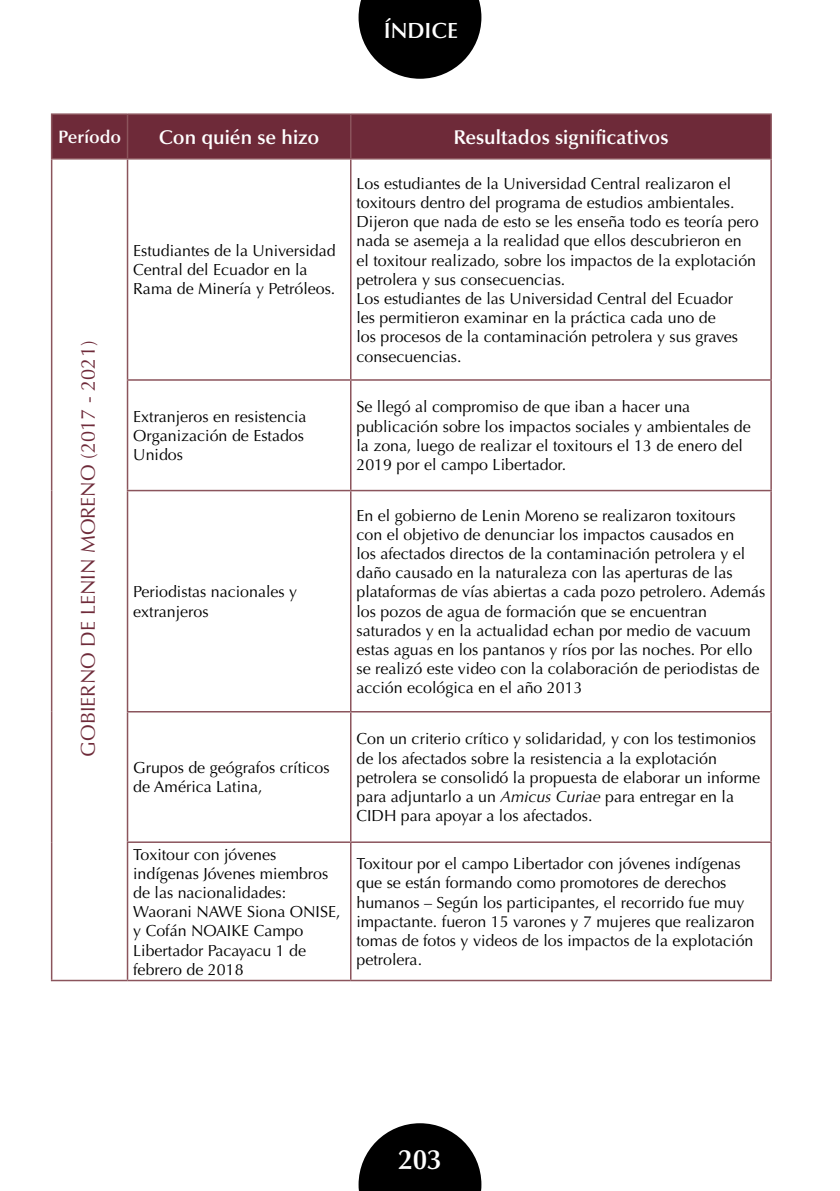
<style>
.page{position:relative;width:840px;height:1191px;background:#fff}
.page>*{position:absolute;margin:0;border:0;box-sizing:border-box;transform-origin:0 0}
.t1{font:600 28px "Optima LT Std";color:#fff}
.t2{font:600 22px "Optima LT Std";color:#fff}
.t3{font:600 20px "Optima LT Std";color:#fff}
.t4{font:20px "Optima LT Std";color:#6e2a39}
.t5{font:600 18px "Optima LT Std";color:#fff}
.t6{font:16px/19.2px "Optima LT Std";color:#000}
.s1{font-style:italic}
</style>
<div class="page">
<svg style="left:358px;top:1123px;width:123px;height:68px"></svg>
<svg style="left:358px;top:0;width:123px;height:79px"></svg>
<div style="left:52px;top:115px;width:718px;height:43px;background:#6e2a39"></div>
<hr style="left:51px;top:113px;width:76px;height:2px;background:#8b545c">
<hr style="left:51px;top:115px;width:1px;height:43px;background:#8b545c">
<hr style="left:127px;top:113px;width:223px;height:2px;background:#8b545c">
<hr style="left:127px;top:115px;width:1px;height:43px;background:#8b545c">
<hr style="left:350px;top:113px;width:421px;height:2px;background:#8b545c">
<hr style="left:350px;top:115px;width:1px;height:43px;background:#8b545c">
<hr style="left:770px;top:115px;width:1px;height:43px;background:#8b545c">
<hr style="left:51px;top:158px;width:76px;height:1px;background:#8b545c">
<hr style="left:51px;top:159px;width:1px;height:221px;background:#8b545c">
<hr style="left:127px;top:158px;width:223px;height:1px;background:#8b545c">
<hr style="left:127px;top:159px;width:1px;height:220px;background:#8b545c">
<hr style="left:350px;top:158px;width:421px;height:1px;background:#8b545c">
<hr style="left:350px;top:159px;width:1px;height:220px;background:#8b545c">
<hr style="left:770px;top:159px;width:1px;height:220px;background:#8b545c">
<hr style="left:51px;top:380px;width:1px;height:110px;background:#8b545c">
<hr style="left:127px;top:379px;width:223px;height:2px;background:#8b545c">
<hr style="left:127px;top:381px;width:1px;height:109px;background:#8b545c">
<hr style="left:350px;top:379px;width:421px;height:2px;background:#8b545c">
<hr style="left:350px;top:381px;width:1px;height:109px;background:#8b545c">
<hr style="left:770px;top:381px;width:1px;height:109px;background:#8b545c">
<hr style="left:51px;top:490px;width:1px;height:221px;background:#8b545c">
<hr style="left:127px;top:490px;width:223px;height:1px;background:#8b545c">
<hr style="left:127px;top:491px;width:1px;height:220px;background:#8b545c">
<hr style="left:350px;top:490px;width:421px;height:1px;background:#8b545c">
<hr style="left:350px;top:491px;width:1px;height:220px;background:#8b545c">
<hr style="left:770px;top:491px;width:1px;height:220px;background:#8b545c">
<hr style="left:51px;top:711px;width:1px;height:131px;background:#8b545c">
<hr style="left:127px;top:711px;width:223px;height:1px;background:#8b545c">
<hr style="left:127px;top:712px;width:1px;height:129px;background:#8b545c">
<hr style="left:350px;top:711px;width:421px;height:1px;background:#8b545c">
<hr style="left:350px;top:712px;width:1px;height:129px;background:#8b545c">
<hr style="left:770px;top:712px;width:1px;height:129px;background:#8b545c">
<hr style="left:51px;top:842px;width:1px;height:137px;background:#8b545c">
<hr style="left:127px;top:841px;width:223px;height:2px;background:#8b545c">
<hr style="left:127px;top:843px;width:1px;height:136px;background:#8b545c">
<hr style="left:350px;top:841px;width:421px;height:2px;background:#8b545c">
<hr style="left:350px;top:843px;width:1px;height:136px;background:#8b545c">
<hr style="left:770px;top:843px;width:1px;height:136px;background:#8b545c">
<hr style="left:51px;top:979px;width:76px;height:2px;background:#8b545c">
<hr style="left:127px;top:979px;width:223px;height:2px;background:#8b545c">
<hr style="left:350px;top:979px;width:421px;height:2px;background:#8b545c">
<h2 class="t2" style="left:383px;top:18px;width:76px">ÍNDICE</h2>
<p class="t5" style="left:58px;top:126px;width:64px">Período</p>
<p class="t3" style="left:159px;top:125px;width:162px">Con quién se hizo</p>
<p class="t3" style="left:453px;top:125px;width:216px">Resultados significativos</p>
<p class="t4" style="left:76px;top:756px;width:417px;rotate:-90deg">GOBIERNO DE LENIN MORENO (2017 - 2021)</p>
<p class="t6" style="left:133px;top:241px;width:204px">Estudiantes de la Universidad<br>Central del Ecuador en la<br>Rama de Minería y Petróleos.</p>
<p class="t6" style="left:356px;top:174px;width:403px">Los estudiantes de la Universidad Central realizaron el toxitours dentro del programa de estudios ambientales.<br>Dijeron que nada de esto se les enseña todo es teoría pero nada se asemeja a la realidad que ellos descubrieron en<br>el toxitour realizado, sobre los impactos de la explotación petrolera y sus consecuencias.<br>Los estudiantes de las Universidad Central del Ecuador<br>les permitieron examinar en la práctica cada uno de<br>los procesos de la contaminación petrolera y sus graves consecuencias.</p>
<p class="t6" style="left:133px;top:407px;width:175px">Extranjeros en resistencia<br>Organización de Estados<br>Unidos</p>
<p class="t6" style="left:356px;top:397px;width:395px">Se llegó al compromiso de que iban a hacer una publicación sobre los impactos sociales y ambientales de la zona, luego de realizar el toxitours el 13 de enero del 2019 por el campo Libertador.</p>
<p class="t6" style="left:133px;top:582px;width:165px">Periodistas nacionales y extranjeros</p>
<p class="t6" style="left:133px;top:758px;width:198px">Grupos de geógrafos críticos de América Latina,</p>
<p class="t6" style="left:356px;top:506px;width:410px">En el gobierno de Lenin Moreno se realizaron toxitours con el objetivo de denunciar los impactos causados en<br>los afectados directos de la contaminación petrolera y el daño causado en la naturaleza con las aperturas de las plataformas de vías abiertas a cada pozo petrolero. Además los pozos de agua de formación que se encuentran saturados y en la actualidad echan por medio de vacuum estas aguas en los pantanos y ríos por las noches. Por ello se realizó este video con la colaboración de periodistas de acción ecológica en el año 2013</p>
<p class="t6" style="left:356px;top:729px;width:405px">Con un criterio crítico y solidaridad, y con los testimonios de los afectados sobre la resistencia a la explotación petrolera se consolidó la propuesta de elaborar un informe para adjuntarlo a un <span class="s1">Amicus Curiae</span> para entregar en la CIDH para apoyar a los afectados.</p>
<p class="t6" style="left:133px;top:845px;width:209px">Toxitour con jóvenes indígenas Jóvenes miembros de las nacionalidades:<br>Waorani NAWE Siona ONISE, y Cofán NOAIKE Campo<br>Libertador Pacayacu 1 de febrero de 2018</p>
<p class="t6" style="left:356px;top:854px;width:399px">Toxitour por el campo Libertador con jóvenes indígenas que se están formando como promotores de derechos humanos – Según los participantes, el recorrido fue muy impactante. fueron 15 varones y 7 mujeres que realizaron tomas de fotos y videos de los impactos de la explotación petrolera.</p>
<h1 class="t1" style="left:398px;top:1142px;width:45px">203</h1>
</div>
